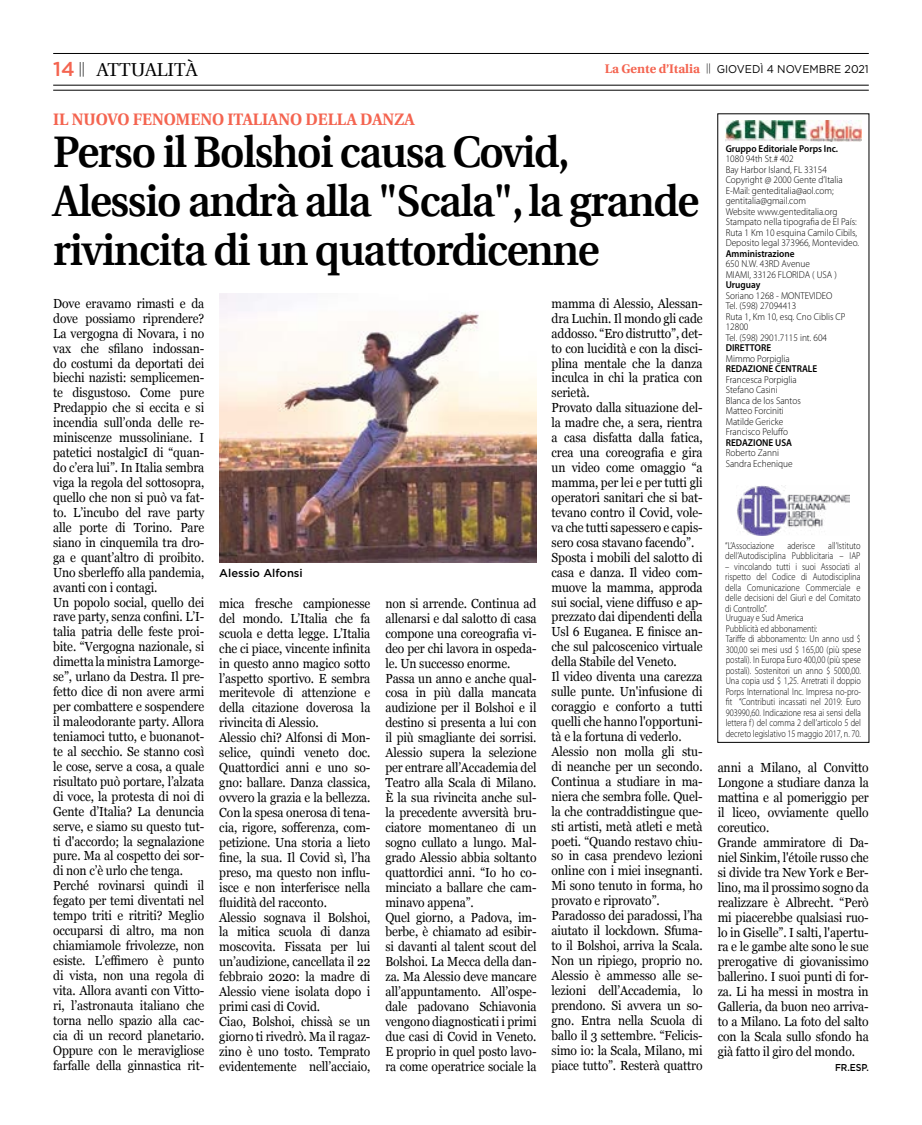
<style>
.page{position:relative;width:922px;height:1125px;background:#fff}
.page>*{position:absolute;margin:0;border:0;box-sizing:border-box;transform-origin:0 0}
.t1{font:600 44.25px/49.2px "Utopia";letter-spacing:-.03em;color:#000;scale:.95 1}
.t2{font:500 20px "Gotham";color:#f46450}
.t3{font:18.75px "Utopia";color:#000}
.t4{font:700 16.62px "Utopia";color:#f46450;scale:.95 1}
.t5{font:13.12px/14.9px "Georgia";letter-spacing:-.01em;color:#000;scale:.92 1}
.t6{font:11.25px "Gotham";color:#000;scale:.95 1}
.t7{font:500 11.25px "Gotham";color:#000}
.t8{font:300 10px/10.5px "Myriad Pro";color:#000;scale:.93 1}
.t9{font:300 10px/10.5px "Myriad Pro";color:#000;scale:.83 1}
.t10{font:300 10px/10.5px "Myriad Pro";color:#000;text-align:right;scale:.84 1}
.t11{font:600 10px "Myriad Pro";color:#000;scale:.93 1}
.t12{font:500 10px "Gotham";color:#000;scale:.9 1}
.s1{font-family:"Utopia";font-weight:700;font-size:12.5px;color:#f46450}
</style>
<div class="page">
<hr style="left:53px;top:53px;width:815px;height:1px;background:#000">
<hr style="left:53px;top:90px;width:815px;height:1px;background:#000">
<hr style="left:53px;top:85px;width:815px;height:1px;background:#000">
<img style="left:736px;top:486px;width:113px;height:50px">
<img style="left:725px;top:121px;width:135px;height:20px">
<img style="left:219px;top:293px;width:317px;height:269px">
<h3 class="t3" style="left:97px;top:60px;width:102px">ATTUALITÀ</h3>
<h2 class="t2" style="left:53px;top:56px;width:33px">14 <sup>||</sup></h2>
<p class="t6" style="left:604px;top:62px;width:279px"><span class="s1">La Gente d’Italia</span> <sup>||</sup> GIOVEDÌ 4 NOVEMBRE 2021</p>
<p class="t4" style="left:53px;top:110px;width:382px">IL NUOVO FENOMENO ITALIANO DELLA DANZA</p>
<h1 class="t1" style="left:53px;top:128px;width:681px">Perso il Bolshoi causa Covid,<br>Alessio andrà alla "Scala", la grande rivincita di un quattordicenne</h1>
<p class="t5" style="left:53px;top:295px;width:166px">Dove eravamo rimasti e da dove possiamo riprendere?<br>La vergogna di Novara, i no vax che sfilano indossan&shy;do costumi da deportati dei biechi nazisti: semplicemen&shy;te disgustoso. Come pure<br>Predappio che si eccita e si incendia sull’onda delle re&shy;miniscenze mussoliniane. I patetici nostalgicI di “quan&shy;do c’era lui”. In Italia sembra viga la regola del sottosopra, quello che non si può va fat&shy;to. L’incubo del rave party alle porte di Torino. Pare siano in cinquemila tra dro&shy;ga e quant’altro di proibito.<br>Uno sberleffo alla pandemia, avanti con i contagi.<br>Un popolo social, quello dei rave party, senza confini. L’I&shy;talia patria delle feste proi&shy;bite. “Vergogna nazionale, si dimetta la ministra Lamorge&shy;se”, urlano da Destra. Il pre&shy;fetto dice di non avere armi per combattere e sospendere il maleodorante party. Allora teniamoci tutto, e buonanot&shy;te al secchio. Se stanno così le cose, serve a cosa, a quale risultato può portare, l’alzata di voce, la protesta di noi di<br>Gente d’Italia? La denuncia serve, e siamo su questo tut&shy;ti d'accordo; la segnalazione pure. Ma al cospetto dei sor&shy;di non c’è urlo che tenga.<br>Perché rovinarsi quindi il fegato per temi diventati nel tempo triti e ritriti? Meglio occuparsi di altro, ma non chiamiamole frivolezze, non esiste. L’effimero è punto di vista, non una regola di vita. Allora avanti con Vitto&shy;ri, l’astronauta italiano che torna nello spazio alla cac&shy;cia di un record planetario.<br>Oppure con le meravigliose farfalle della ginnastica rit-</p>
<p class="t5" style="left:551px;top:295px;width:166px">mamma di Alessio, Alessan&shy;dra Luchin. Il mondo gli cade addosso. “Ero distrutto”, det&shy;to con lucidità e con la disci&shy;plina mentale che la danza inculca in chi la pratica con serietà.<br>Provato dalla situazione del&shy;la madre che, a sera, rientra a casa disfatta dalla fatica, crea una coreografia e gira un video come omaggio “a mamma, per lei e per tutti gli operatori sanitari che si bat&shy;tevano contro il Covid, vole&shy;va che tutti sapessero e capis&shy;sero cosa stavano facendo”.<br>Sposta i mobili del salotto di casa e danza. Il video com&shy;muove la mamma, approda sui social, viene diffuso e ap&shy;prezzato dai dipendenti della<br>Usl 6 Euganea. E finisce an&shy;che sul palcoscenico virtuale della Stabile del Veneto.<br>Il video diventa una carezza sulle punte. Un'infusione di coraggio e conforto a tutti quelli che hanno l'opportuni&shy;tà e la fortuna di vederlo.<br>Alessio non molla gli stu&shy;di neanche per un secondo.<br>Continua a studiare in ma&shy;niera che sembra folle. Quel&shy;la che contraddistingue que&shy;sti artisti, metà atleti e metà poeti. “Quando restavo chiu&shy;so in casa prendevo lezioni online con i miei insegnanti.<br>Mi sono tenuto in forma, ho provato e riprovato”.<br>Paradosso dei paradossi, l’ha aiutato il lockdown. Sfuma&shy;to il Bolshoi, arriva la Scala.<br>Non un ripiego, proprio no.<br>Alessio è ammesso alle se&shy;lezioni dell’Accademia, lo prendono. Si avvera un so&shy;gno. Entra nella Scuola di ballo il 3 settembre. “Felicis&shy;simo io: la Scala, Milano, mi piace tutto”. Resterà quattro</p>
<p class="t7" style="left:219px;top:566px;width:85px">Alessio Alfonsi</p>
<p class="t5" style="left:219px;top:595px;width:166px">mica fresche campionesse del mondo. L’Italia che fa scuola e detta legge. L’Italia che ci piace, vincente infinita in questo anno magico sotto l’aspetto sportivo. E sembra meritevole di attenzione e della citazione doverosa la rivincita di Alessio.<br>Alessio chi? Alfonsi di Mon&shy;selice, quindi veneto doc.<br>Quattordici anni e uno so&shy;gno: ballare. Danza classica, ovvero la grazia e la bellezza.<br>Con la spesa onerosa di tena&shy;cia, rigore, sofferenza, com&shy;petizione. Una storia a lieto fine, la sua. Il Covid sì, l’ha preso, ma questo non influ&shy;isce e non interferisce nella fluidità del racconto.<br>Alessio sognava il Bolshoi, la mitica scuola di danza moscovita. Fissata per lui un’audizione, cancellata il 22 febbraio 2020: la madre di<br>Alessio viene isolata dopo i primi casi di Covid.<br>Ciao, Bolshoi, chissà se un giorno ti rivedrò. Ma il ragaz&shy;zino è uno tosto. Temprato evidentemente nell’acciaio,</p>
<p class="t5" style="left:385px;top:595px;width:166px">non si arrende. Continua ad allenarsi e dal salotto di casa compone una coreografia vi&shy;deo per chi lavora in ospeda&shy;le. Un successo enorme.<br>Passa un anno e anche qual&shy;cosa in più dalla mancata audizione per il Bolshoi e il destino si presenta a lui con il più smagliante dei sorrisi.<br>Alessio supera la selezione per entrare all’Accademia del<br>Teatro alla Scala di Milano.<br>È la sua rivincita anche sul&shy;la precedente avversità bru&shy;ciatore momentaneo di un sogno cullato a lungo. Mal&shy;grado Alessio abbia soltanto quattordici anni. “Io ho co&shy;minciato a ballare che cam&shy;minavo appena”.<br>Quel giorno, a Padova, im&shy;berbe, è chiamato ad esibir&shy;si davanti al talent scout del<br>Bolshoi. La Mecca della dan&shy;za. Ma Alessio deve mancare all’appuntamento. All’ospe&shy;dale padovano Schiavonia vengono diagnosticati i primi due casi di Covid in Veneto.<br>E proprio in quel posto lavo&shy;ra come operatrice sociale la</p>
<p class="t11" style="left:725px;top:142px;width:122px">Gruppo Editoriale Porps Inc.</p>
<p class="t8" style="left:725px;top:154px;width:145px">1080 94th St.# 402<br>Bay Harbor Island, FL 33154<br>Copyright @ 2000 Gente d’Italia<br>E-Mail: genteditalia@aol.com; gentitalia@gmail.com<br>Website www.genteditalia.org<br>Stampato nella tipografia de El País:<br>Ruta 1 Km 10 esquina Camilo Cibils,<br>Deposito legal 373966, Montevideo.</p>
<p class="t11" style="left:725px;top:247px;width:75px">Amministrazione</p>
<p class="t8" style="left:725px;top:259px;width:121px">650 N.W. 43RD Avenue<br>MIAMI, 33126 FLORIDA ( USA )</p>
<p class="t11" style="left:725px;top:279px;width:39px">Uruguay</p>
<p class="t8" style="left:725px;top:290px;width:130px">Soriano 1268 - MONTEVIDEO<br>Tel. (598) 27094413<br>Ruta 1, Km 10, esq. Cno Ciblis CP<br>12800<br>Tel. (598) 2901.7115 int. 604</p>
<p class="t11" style="left:725px;top:342px;width:50px">DIRETTORE</p>
<p class="t8" style="left:725px;top:353px;width:70px">Mimmo Porpiglia</p>
<p class="t11" style="left:725px;top:363px;width:100px">REDAZIONE CENTRALE</p>
<p class="t8" style="left:725px;top:374px;width:82px">Francesca Porpiglia<br>Stefano Casini<br>Blanca de los Santos<br>Matteo Forciniti<br>Matilde Gericke<br>Francisco Peluffo</p>
<p class="t11" style="left:725px;top:436px;width:73px">REDAZIONE USA</p>
<p class="t8" style="left:725px;top:448px;width:73px">Roberto Zanni<br>Sandra Echenique</p>
<p class="t10" style="left:725px;top:540px;width:162px">all’Istituto<br>dell’Autodisciplina Pubblicitaria – IAP</p>
<p class="t10" style="left:725px;top:561px;width:162px;text-align:justify">– vincolando tutti i suoi Associati al rispetto del Codice di Autodisciplina della Comunicazione Commerciale e delle decisioni del Giurì e del Comitato di Controllo”.</p>
<p class="t10" style="left:725px;top:540px;width:60px">“L’Associazione</p>
<p class="t10" style="left:787px;top:540px;width:34px">aderisce</p>
<p class="t9" style="left:725px;top:613px;width:164px">Uruguay e Sud America<br>Pubblicità ed abbonamenti:<br>Tariffe di abbonamento: Un anno usd $ 300,00 sei mesi usd $ 165,00 (più spese postali). In Europa Euro 400,00 (più spese postali). Sostenitori un anno $ 5000,00.<br>Una copia usd $ 1,25. Arretrati il doppio Porps International Inc. Impresa no-pro&shy;fit “Contributi incassati nel 2019: Euro 903990,60. Indicazione resa ai sensi della lettera f ) del comma 2 dell’articolo 5 del decreto legislativo 15 maggio 2017, n. 70.</p>
<p class="t5" style="left:717px;top:760px;width:166px">anni a Milano, al Convitto<br>Longone a studiare danza la mattina e al pomeriggio per il liceo, ovviamente quello coreutico.<br>Grande ammiratore di Da&shy;niel Sinkim, l'étoile russo che si divide tra New York e Ber&shy;lino, ma il prossimo sogno da realizzare è Albrecht. “Però mi piacerebbe qualsiasi ruo&shy;lo in Giselle”. I salti, l'apertu&shy;ra e le gambe alte sono le sue prerogative di giovanissimo ballerino. I suoi punti di for&shy;za. Li ha messi in mostra in<br>Galleria, da buon neo arriva&shy;to a Milano. La foto del salto con la Scala sullo sfondo ha già fatto il giro del mondo.</p>
<p class="t12" style="left:834px;top:1061px;width:39px">FR.ESP.</p>
</div>
